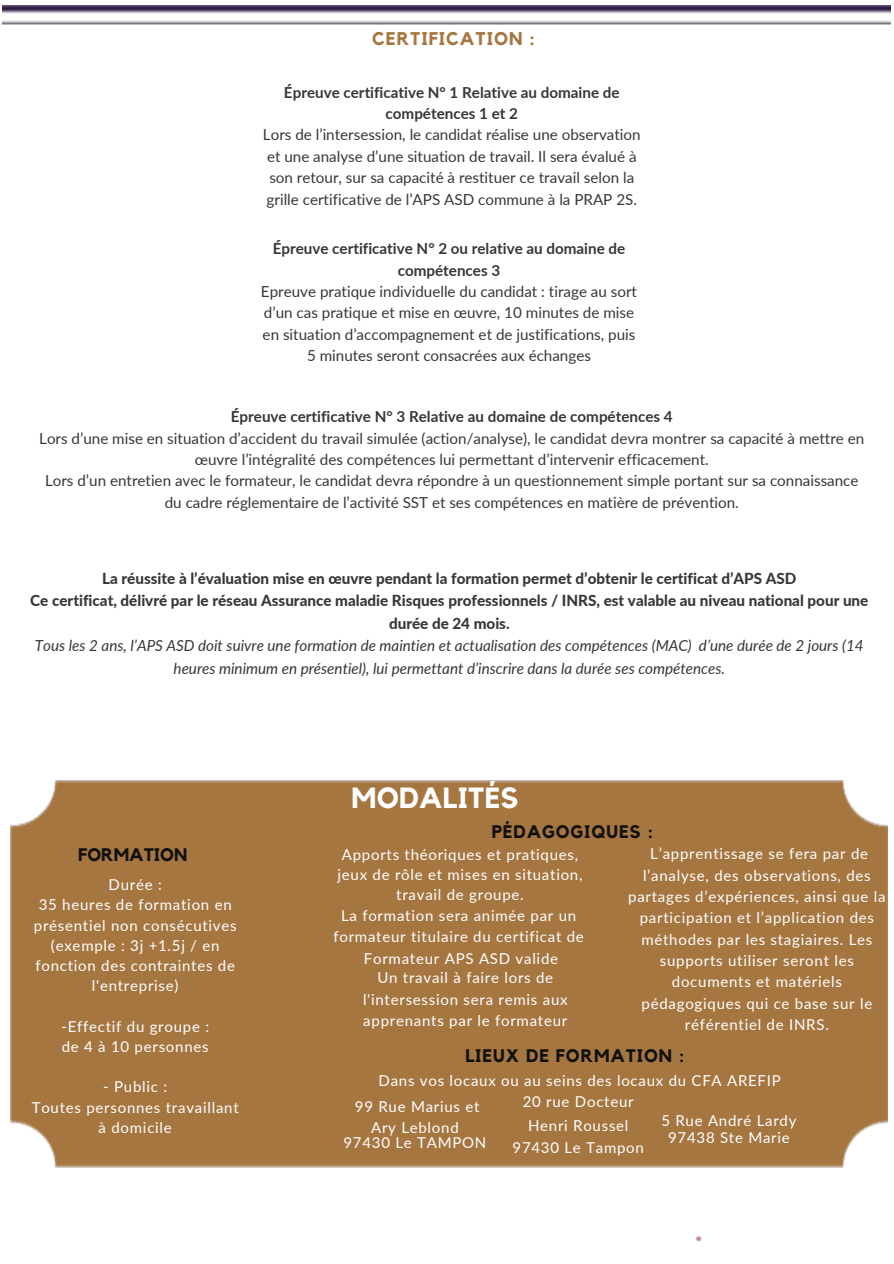
<style>
.page{position:relative;width:894px;height:1264px;background:#fff}
.page>*{position:absolute;margin:0;border:0;box-sizing:border-box;transform-origin:0 0}
.t1{font:700 29.1px "Kollektif";letter-spacing:.01em;color:#fff}
.t2{font:700 18.3px "Kollektif";letter-spacing:.05em;color:#a67641}
.t3{font:700 18.15px "Kollektif";letter-spacing:.05em;color:#11100e}
.t4{font:700 18.15px "Kollektif";color:#11100e}
.t5{font:15.15px/21.3px "Lato";color:#373737;text-align:center}
.t6{font:800 15.15px/22.5px "Lato";color:#373737;text-align:center}
.t7{font:italic 15.15px/22.5px "Lato";color:#373737;text-align:center}
.t8{font:700 15.15px/21.3px "Lato";color:#373737;text-align:center}
.t9{font:15px/21.3px "Lato";letter-spacing:.05em;color:#fff;text-align:center}
</style>
<div class="page">
<div style="left:11px;top:780px;width:876px;height:387px;background:#a67641"></div>
<svg style="left:696px;top:1236px;width:5px;height:5px"></svg>
<img style="left:2px;top:5px;width:888px;height:20px">
<p class="t2" style="left:372px;top:31px;width:164px">CERTIFICATION :</p>
<p class="t8" style="left:284px;top:81px;width:337px">Épreuve certificative N° 1 Relative au domaine de compétences 1 et 2</p>
<p class="t5" style="left:263px;top:124px;width:379px;text-align:left">Lors de l’intersession, le candidat réalise une observation et une analyse d’une situation de travail. Il sera évalué à son retour, sur sa capacité à restituer ce travail selon la grille certificative de l’APS ASD commune à la PRAP 2S.</p>
<p class="t8" style="left:273px;top:238px;width:354px">Épreuve certificative N° 2 ou relative au domaine de compétences 3</p>
<p class="t5" style="left:261px;top:280px;width:377px">Epreuve pratique individuelle du candidat : tirage au sort d’un cas pratique et mise en œuvre, 10 minutes de mise en situation d’accompagnement et de justifications, puis 5 minutes seront consacrées aux échanges</p>
<p class="t8" style="left:231px;top:406px;width:443px">Épreuve certificative N° 3 Relative au domaine de compétences 4</p>
<p class="t5" style="left:39px;top:427px;width:826px">Lors d’une mise en situation d’accident du travail simulée (action/analyse), le candidat devra montrer sa capacité à mettre en œuvre l’intégralité des compétences lui permettant d’intervenir efficacement.</p>
<p class="t5" style="left:45px;top:470px;width:814px">Lors d’un entretien avec le formateur, le candidat devra répondre à un questionnement simple portant sur sa connaissance du cadre réglementaire de l’activité SST et ses compétences en matière de prévention.</p>
<p class="t6" style="left:102px;top:566px;width:695px">La réussite à l’évaluation mise en œuvre pendant la formation permet d’obtenir le certificat d’APS ASD</p>
<p class="t6" style="left:30px;top:589px;width:839px">Ce certificat, délivré par le réseau Assurance maladie Risques professionnels / INRS, est valable au niveau national pour une durée de 24 mois.</p>
<p class="t7" style="left:35px;top:634px;width:830px">Tous les 2 ans, l’APS ASD doit suivre une formation de maintien et actualisation des compétences (MAC) d’une durée de 2 jours (14 heures minimum en présentiel), lui permettant d’inscrire dans la durée ses compétences.</p>
<p class="t1" style="left:351px;top:784px;width:168px">MODALITÉS</p>
<p class="t4" style="left:78px;top:846px;width:110px">FORMATION</p>
<p class="t9" style="left:109px;top:873px;width:55px">Durée :</p>
<p class="t9" style="left:34px;top:894px;width:204px;line-height:20.2px">35 heures de formation en présentiel non consécutives</p>
<h2 class="t9" style="left:35px;top:934px;width:201px;line-height:20.2px">(exemple : 3j +1.5j / en fonction des contraintes de l'entreprise)</h2>
<p class="t9" style="left:61px;top:1015px;width:149px">-Effectif du groupe :</p>
<p class="t9" style="left:62px;top:1035px;width:148px">de 4 à 10 personnes</p>
<p class="t9" style="left:103px;top:1075px;width:65px">- Public :</p>
<p class="t9" style="left:32px;top:1096px;width:208px;line-height:20.2px">Toutes personnes travaillant à domicile</p>
<p class="t3" style="left:491px;top:823px;width:163px">PÉDAGOGIQUES :</p>
<p class="t9" style="left:337px;top:844px;width:246px;line-height:20.2px">Apports théoriques et pratiques, jeux de rôle et mises en situation, travail de groupe.</p>
<p class="t9" style="left:333px;top:904px;width:252px">La formation sera animée par un formateur titulaire du certificat de</p>
<h1 class="t9" style="left:364px;top:947px;width:196px">Formateur APS ASD valide</h1>
<p class="t9" style="left:363px;top:966px;width:206px">Un travail à faire lors de l'intersession sera remis aux apprenants par le formateur</p>
<h2 class="t9" style="left:628px;top:843px;width:259px">L’apprentissage se fera par de l’analyse, des observations, des partages d’expériences, ainsi que la participation et l’application des méthodes par les stagiaires. Les supports utiliser seront les documents et matériels pédagogiques qui ce base sur le référentiel de INRS.</h2>
<p class="t3" style="left:465px;top:1047px;width:220px">LIEUX DE FORMATION :</p>
<p class="t9" style="left:378px;top:1070px;width:403px">Dans vos locaux ou au seins des locaux du CFA AREFIP</p>
<p class="t9" style="left:522px;top:1090px;width:112px">20 rue Docteur</p>
<p class="t9" style="left:528px;top:1114px;width:102px">Henri Roussel</p>
<h2 class="t9" style="left:512px;top:1136px;width:133px">97430 Le Tampon</h2>
<p class="t9" style="left:355px;top:1096px;width:126px;line-height:20.2px">99 Rue Marius et<br>Ary Leblond</p>
<p class="t9" style="left:343px;top:1131px;width:144px">97430 Le TAMPON</p>
<p class="t9" style="left:661px;top:1109px;width:136px">5 Rue André Lardy</p>
<p class="t9" style="left:668px;top:1126px;width:123px">97438 Ste Marie</p>
</div>
